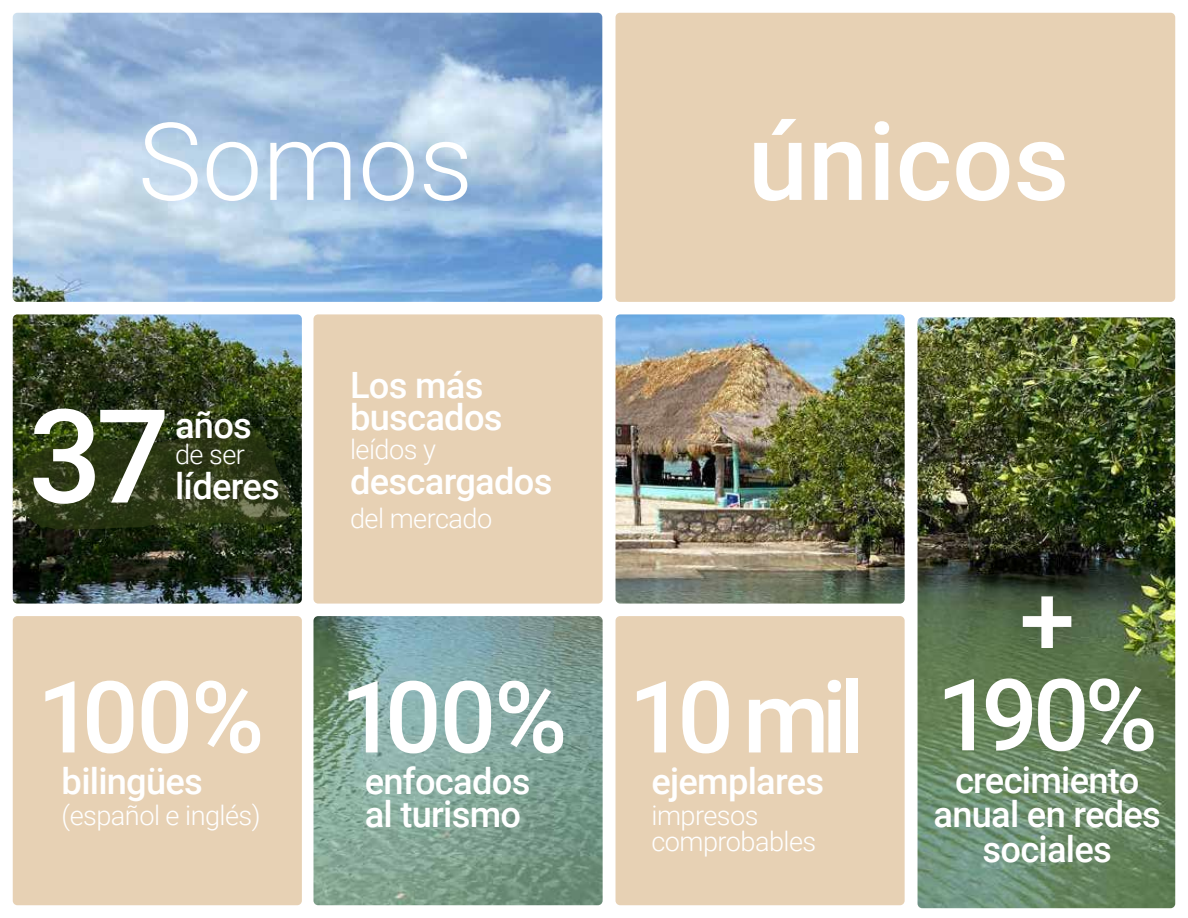
<style>
.page{position:relative;width:1188px;height:918px;background:#fff}
.page>*{position:absolute;margin:0;border:0;box-sizing:border-box;transform-origin:0 0}
.t1{font:500 130.35px "Roboto";color:#fff}
.t2{font:500 108px "Roboto";color:#fff}
.t3{font:300 108px "Roboto";color:#fff}
.t4{font:500 99.75px/95.2px "Roboto";letter-spacing:-.08em;color:#fff;text-align:center}
.t5{font:500 36.3px/34.7px "Roboto";letter-spacing:-.02em;color:#fff}
.t6{font:300 27.15px/26px "Roboto";letter-spacing:-.02em;color:#fff}
</style>
<div class="page">
<img style="left:13px;top:314px;width:289px;height:290px">
<svg style="left:17px;top:427px;width:277px;height:104px;background:#2f3a19"></svg>
<img style="left:13px;top:13px;width:589px;height:289px">
<div style="left:616px;top:13px;width:559px;height:289px;background:#e7d1b4;border-radius:5px"></div>
<div style="left:313px;top:314px;width:290px;height:290px;background:#e7d1b4;border-radius:5px"></div>
<img style="left:616px;top:314px;width:289px;height:290px">
<img style="left:918px;top:317px;width:257px;height:591px">
<div style="left:13px;top:616px;width:289px;height:289px;background:#e7d1b4;border-radius:5px"></div>
<img style="left:313px;top:616px;width:290px;height:289px">
<div style="left:616px;top:616px;width:289px;height:289px;background:#e7d1b4;border-radius:5px"></div>
<h2 class="t3" style="left:138px;top:86px;width:337px">Somos</h2>
<h2 class="t2" style="left:748px;top:86px;width:323px">únicos</h2>
<h1 class="t1" style="left:28px;top:365px;width:143px">37</h1>
<p class="t5" style="left:175px;top:406px;width:78px">años</p>
<p class="t6" style="left:175px;top:440px;width:71px">de ser</p>
<p class="t5" style="left:175px;top:467px;width:106px">líderes</p>
<h3 class="t4" style="left:37px;top:666px;width:229px">100%</h3>
<p class="t5" style="left:62px;top:763px;width:143px">bilingües</p>
<p class="t6" style="left:62px;top:802px;width:201px">(español e inglés)</p>
<p class="t5" style="left:350px;top:367px;width:154px;line-height:32.7px">Los más buscados</p>
<p class="t6" style="left:350px;top:435px;width:87px">leídos y</p>
<p class="t5" style="left:350px;top:462px;width:204px">descargados</p>
<p class="t6" style="left:350px;top:505px;width:144px">del mercado</p>
<h3 class="t4" style="left:340px;top:666px;width:229px">100%</h3>
<p class="t5" style="left:365px;top:764px;width:167px;line-height:32.5px">enfocados al turismo</p>
<h3 class="t4" style="left:629px;top:666px;width:237px">10 mil</h3>
<p class="t5" style="left:651px;top:763px;width:174px">ejemplares</p>
<p class="t6" style="left:651px;top:802px;width:166px">impresos comprobables</p>
<h3 class="t4" style="left:937px;top:568px;width:223px">+<br>190%</h3>
<p class="t5" style="left:933px;top:761px;width:229px;text-align:center">crecimiento anual en redes sociales</p>
</div>
